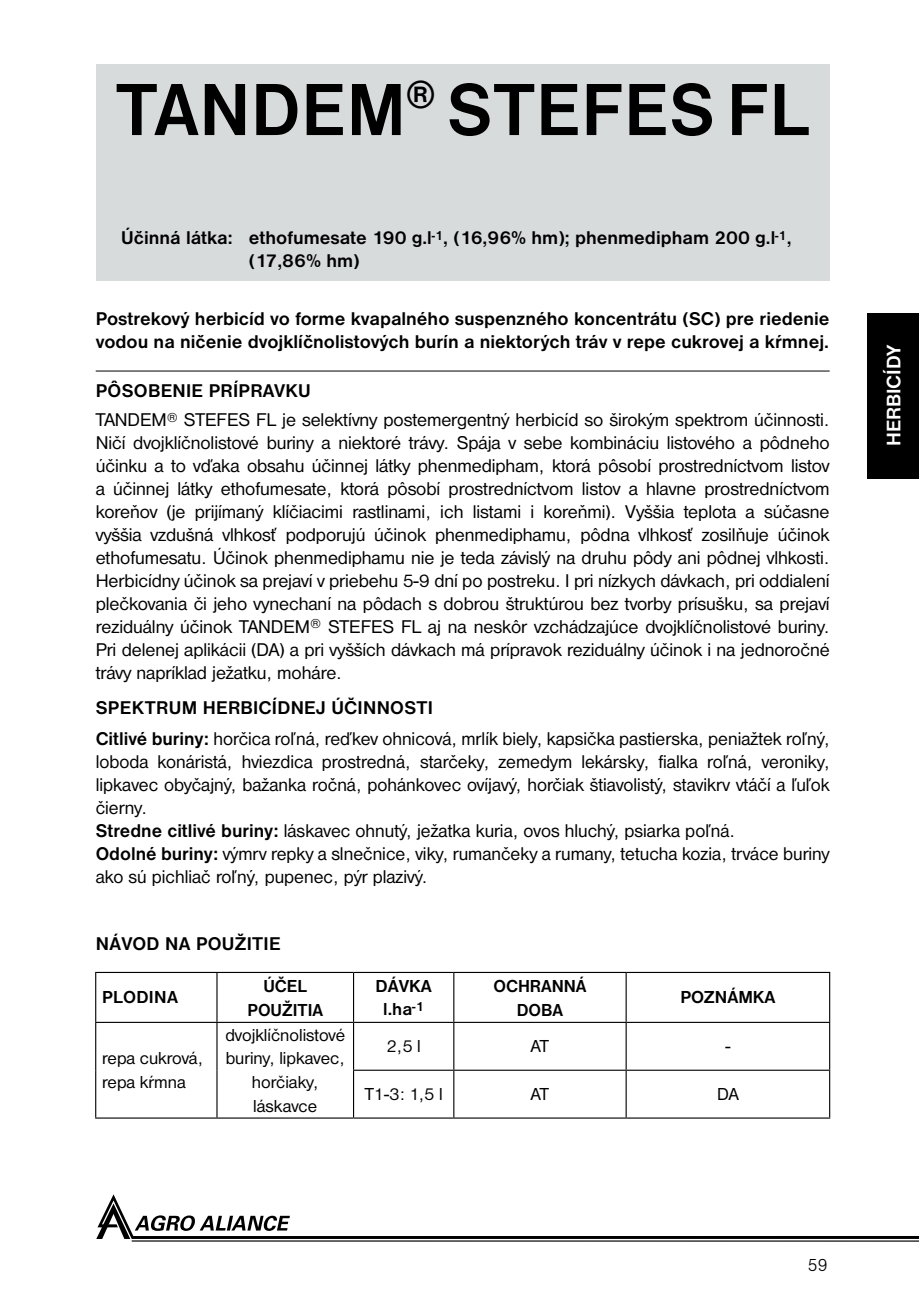
<style>
.page{position:relative;width:919px;height:1308px;background:#fff}
.page>*{position:absolute;margin:0;border:0;box-sizing:border-box;transform-origin:0 0}
.t1{font:700 76.5px "Nimbus Sans DOT";color:#000;scale:.95 1}
.t2{font:700 20.25px "Nimbus Sans DOT";color:#fff}
.t3{font:19.12px/22.9px "Nimbus Sans DOT";color:#000}
.t4{font:700 19.12px/22.9px "Nimbus Sans DOT";color:#000}
.t5{font:18px/23.6px "Nimbus Sans DOT";color:#000}
.t6{font:700 18px/23.6px "Nimbus Sans DOT";letter-spacing:.015em;color:#000}
.t7{font:700 18px/23.6px "Nimbus Sans DEE";color:#000;text-align:center}
.t8{font:18px "Nimbus Sans DOT Ligh";color:#000}
.s1{font-weight:700}
</style>
<div class="page">
<hr style="left:132px;top:1240px;width:786px;height:1px;background:#000">
<svg style="left:96px;top:1194px;width:822px;height:44px"></svg>
<div style="left:867px;top:313px;width:51px;height:165px;background:#000"></div>
<div style="left:96px;top:64px;width:733px;height:216px;background:#d8dbdc"></div>
<hr style="left:96px;top:371px;width:733px;height:1px;background:#000">
<hr style="left:95px;top:972px;width:122px;height:1px;background:#000">
<hr style="left:95px;top:973px;width:1px;height:48px;background:#000">
<hr style="left:217px;top:972px;width:136px;height:1px;background:#000">
<hr style="left:216px;top:973px;width:1px;height:48px;background:#000">
<hr style="left:353px;top:972px;width:101px;height:1px;background:#000">
<hr style="left:353px;top:973px;width:1px;height:48px;background:#000">
<hr style="left:454px;top:972px;width:172px;height:1px;background:#000">
<hr style="left:453px;top:973px;width:1px;height:48px;background:#000">
<hr style="left:626px;top:972px;width:204px;height:1px;background:#000">
<hr style="left:625px;top:973px;width:1px;height:48px;background:#000">
<hr style="left:829px;top:973px;width:1px;height:48px;background:#000">
<hr style="left:95px;top:1021px;width:122px;height:2px;background:#000">
<hr style="left:95px;top:1023px;width:1px;height:47px;background:#000">
<hr style="left:217px;top:1021px;width:136px;height:2px;background:#000">
<hr style="left:216px;top:1023px;width:1px;height:47px;background:#000">
<hr style="left:95px;top:1070px;width:1px;height:47px;background:#000">
<hr style="left:216px;top:1070px;width:1px;height:47px;background:#000">
<hr style="left:95px;top:1117px;width:122px;height:1px;background:#000">
<hr style="left:217px;top:1117px;width:136px;height:1px;background:#000">
<hr style="left:353px;top:1021px;width:101px;height:2px;background:#000">
<hr style="left:353px;top:1023px;width:1px;height:46px;background:#000">
<hr style="left:454px;top:1021px;width:172px;height:2px;background:#000">
<hr style="left:453px;top:1023px;width:1px;height:46px;background:#000">
<hr style="left:626px;top:1021px;width:204px;height:2px;background:#000">
<hr style="left:625px;top:1023px;width:1px;height:46px;background:#000">
<hr style="left:829px;top:1023px;width:1px;height:46px;background:#000">
<hr style="left:353px;top:1069px;width:101px;height:1px;background:#000">
<hr style="left:353px;top:1070px;width:1px;height:47px;background:#000">
<hr style="left:454px;top:1069px;width:172px;height:1px;background:#000">
<hr style="left:453px;top:1070px;width:1px;height:47px;background:#000">
<hr style="left:626px;top:1069px;width:204px;height:1px;background:#000">
<hr style="left:625px;top:1070px;width:1px;height:47px;background:#000">
<hr style="left:829px;top:1070px;width:1px;height:47px;background:#000">
<hr style="left:353px;top:1117px;width:101px;height:1px;background:#000">
<hr style="left:454px;top:1117px;width:172px;height:1px;background:#000">
<hr style="left:626px;top:1117px;width:204px;height:1px;background:#000">
<h1 class="t1" style="left:116px;top:67px;width:51px">TANDEM</h1>
<h1 class="t1" style="left:406px;top:67px;width:426px"><sup>®</sup> STEFES FL</h1>
<p class="t4" style="left:249px;top:227px;width:544px;text-indent:-128px">Účinná látka: ethofumesate 190 g.l<sup>-1</sup>, (16,96% hm); phenmedipham 200 g.l<sup>-1</sup>, (17,86% hm)</p>
<p class="t4" style="left:96px;top:308px;width:735px">Postrekový herbicíd vo forme kvapalného suspenzného koncentrátu (SC) pre riedenie vodou na ničenie dvojklíčnolistových burín a niektorých tráv v repe cukrovej a kŕmnej.</p>
<p class="t3" style="left:96px;top:376px;width:735px;line-height:29.2px"><span class="s1">Pôsobenie prípravku<br></span>TANDEM<sup>®</sup> STEFES FL je selektívny postemergentný herbicíd so širokým spektrom účinnosti.</p>
<p class="t3" style="left:96px;top:431px;width:735px;text-align:justify">Ničí dvojklíčnolistové buriny a niektoré trávy. Spája v sebe kombináciu listového a pôdneho účinku a to vďaka obsahu účinnej látky phenmedipham, ktorá pôsobí prostredníctvom listov a účinnej látky ethofumesate, ktorá pôsobí prostredníctvom listov a hlavne prostredníctvom koreňov (je prijímaný klíčiacimi rastlinami, ich listami i koreňmi). Vyššia teplota a súčasne vyššia vzdušná vlhkosť podporujú účinok phenmediphamu, pôdna vlhkosť zosilňuje účinok ethofumesatu. Účinok phenmediphamu nie je teda závislý na druhu pôdy ani pôdnej vlhkosti.<br>Herbicídny účinok sa prejaví v priebehu 5-9 dní po postreku. I pri nízkych dávkach, pri oddialení plečkovania či jeho vynechaní na pôdach s dobrou štruktúrou bez tvorby prísušku, sa prejaví reziduálny účinok TANDEM<sup>®</sup> STEFES FL aj na neskôr vzchádzajúce dvojklíčnolistové buriny.<br>Pri delenej aplikácii (DA) a pri vyšších dávkach má prípravok reziduálny účinok i na jednoročné trávy napríklad ježatku, moháre.</p>
<p class="t3" style="left:96px;top:693px;width:735px;line-height:30.4px"><span class="s1">Spektrum herbicídnej účinnosti<br>Citlivé buriny:</span> horčica roľná, reďkev ohnicová, mrlík biely, kapsička pastierska, peniažtek roľný,</p>
<p class="t3" style="left:96px;top:750px;width:735px">loboda konáristá, hviezdica prostredná, starčeky, zemedym lekársky, fialka roľná, veroniky, lipkavec obyčajný, bažanka ročná, pohánkovec ovíjavý, horčiak štiavolistý, stavikrv vtáčí a ľuľok čierny.<br><span class="s1">Stredne citlivé buriny:</span> láskavec ohnutý, ježatka kuria, ovos hluchý, psiarka poľná.<br><span class="s1">Odolné buriny:</span> výmrv repky a slnečnice, viky, rumančeky a rumany, tetucha kozia, trváce buriny ako sú pichliač roľný, pupenec, pýr plazivý.</p>
<p class="t4" style="left:96px;top:932px;width:14px">NÁVOD</p>
<p class="t4" style="left:165px;top:932px;width:54px">NA POUŽITIE</p>
<p class="t6" style="left:102px;top:985px;width:77px">Plodina</p>
<p class="t5" style="left:102px;top:1046px;width:102px">repa cukrová, repa kŕmna</p>
<p class="t7" style="left:247px;top:974px;width:77px">ÚČEL<br>POUŽITIA</p>
<p class="t6" style="left:383px;top:974px;width:42px;text-indent:-8px">DÁVKA l.ha<sup>-1</sup></p>
<p class="t7" style="left:493px;top:974px;width:95px">OCHRANNÁ<br>DOBA</p>
<p class="t6" style="left:680px;top:985px;width:24px">POZNÁMKA</p>
<p class="t5" style="left:225px;top:1023px;width:121px;text-align:center">dvojklíčnolistové buriny, lipkavec, horčiaky, láskavce</p>
<p class="t5" style="left:386px;top:1034px;width:36px">2,5 l</p>
<p class="t5" style="left:531px;top:1034px;width:20px">AT</p>
<p class="t5" style="left:725px;top:1034px;width:7px">-</p>
<p class="t5" style="left:365px;top:1082px;width:79px">T1-3: 1,5 l</p>
<p class="t5" style="left:531px;top:1082px;width:20px">AT</p>
<p class="t5" style="left:717px;top:1082px;width:23px">DA</p>
<p class="t2" style="left:882px;top:446px;width:102px;rotate:-90deg">HERBICÍDY</p>
<p class="t8" style="left:807px;top:1255px;width:21px">59</p>
</div>
